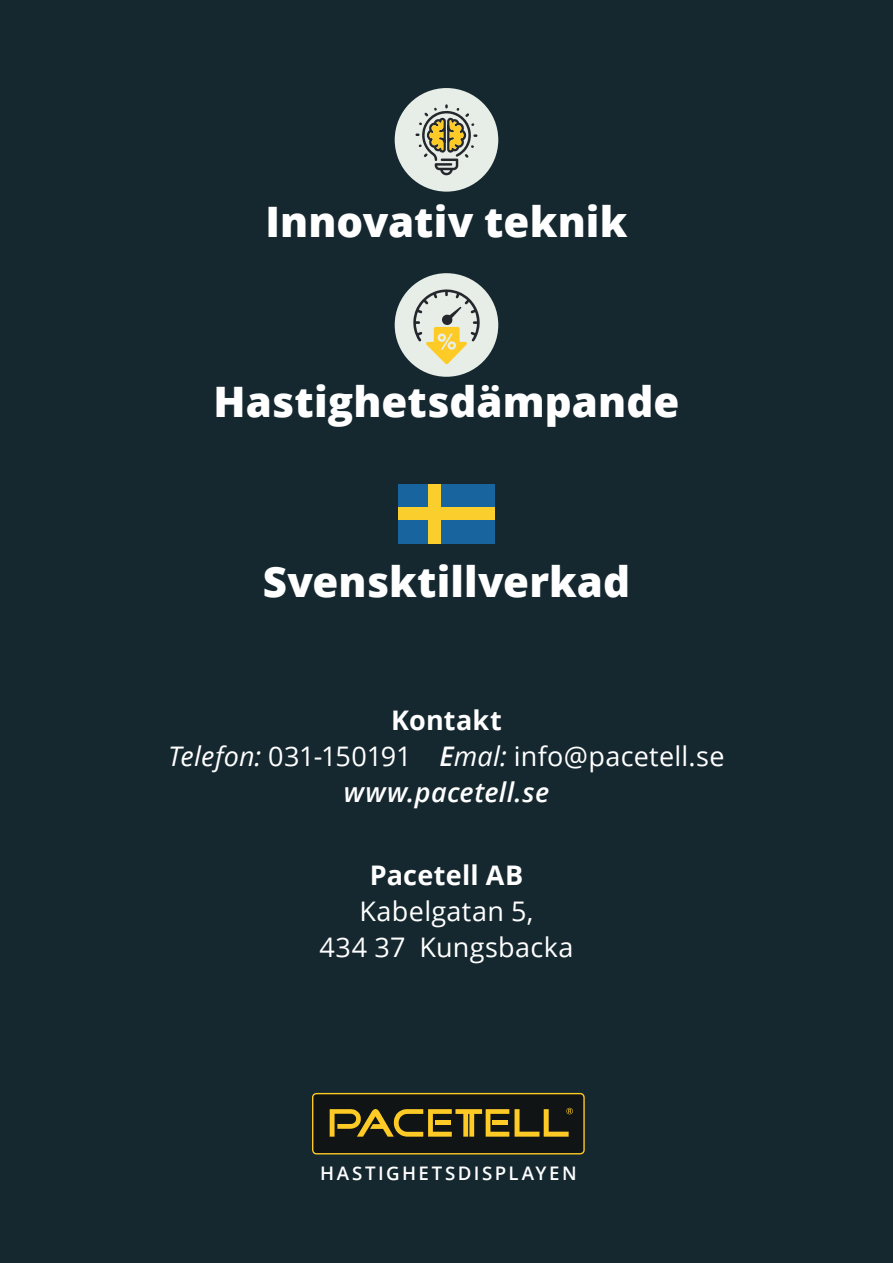
<style>
.page{position:relative;width:893px;height:1263px;background:#15282f}
.page>*{position:absolute;margin:0;border:0;box-sizing:border-box;transform-origin:0 0}
.t1{font:800 42px "Open Sans";color:#fff}
.t2{font:27px/36px "Open Sans";letter-spacing:.01em;color:#fff;text-align:center}
.t3{font:700 27px "Open Sans";letter-spacing:.01em;color:#fff}
.t4{font:600 18.6px "Open Sans";letter-spacing:.13em;color:#fff}
.s1{font-weight:700}
.s2{font-style:italic}
.s3{font-weight:600;font-style:italic}
</style>
<div class="page">
<svg style="left:312px;top:1093px;width:273px;height:61px"></svg>
<div style="left:395px;top:88px;width:103px;height:104px;background:#e7ede7;border-radius:50%"></div>
<svg style="left:415px;top:104px;width:62px;height:71px"></svg>
<div style="left:395px;top:273px;width:103px;height:104px;background:#e7ede7;border-radius:50%"></div>
<svg style="left:413px;top:289px;width:67px;height:75px"></svg>
<div style="left:398px;top:483px;width:97px;height:60px;background:#18649f"></div>
<div style="left:428px;top:483px;width:13px;height:60px;background:#facf2d"></div>
<div style="left:398px;top:507px;width:97px;height:13px;background:#facf2d"></div>
<h1 class="t1" style="left:266px;top:190px;width:363px">Innovativ teknik</h1>
<h1 class="t1" style="left:214px;top:370px;width:467px">Hastighetsdämpande</h1>
<h1 class="t1" style="left:263px;top:550px;width:369px">Svensktillverkad</h1>
<p class="t2" style="left:168px;top:701px;width:558px"><span class="s1">Kontakt<br></span><span class="s2">Telefon:</span> 031-150191 <span class="s3">E</span><span class="s2">mal:</span> info@pacetell.se <span class="s3">www.pacetell.se</span></p>
<p class="t3" style="left:370px;top:856px;width:155px">Pacetell AB</p>
<p class="t2" style="left:320px;top:892px;width:255px">Kabelgatan 5,<br>434 37 Kungsbacka</p>
<p class="t4" style="left:320px;top:1161px;width:258px">HASTIGHETSDISPLAYEN</p>
</div>
